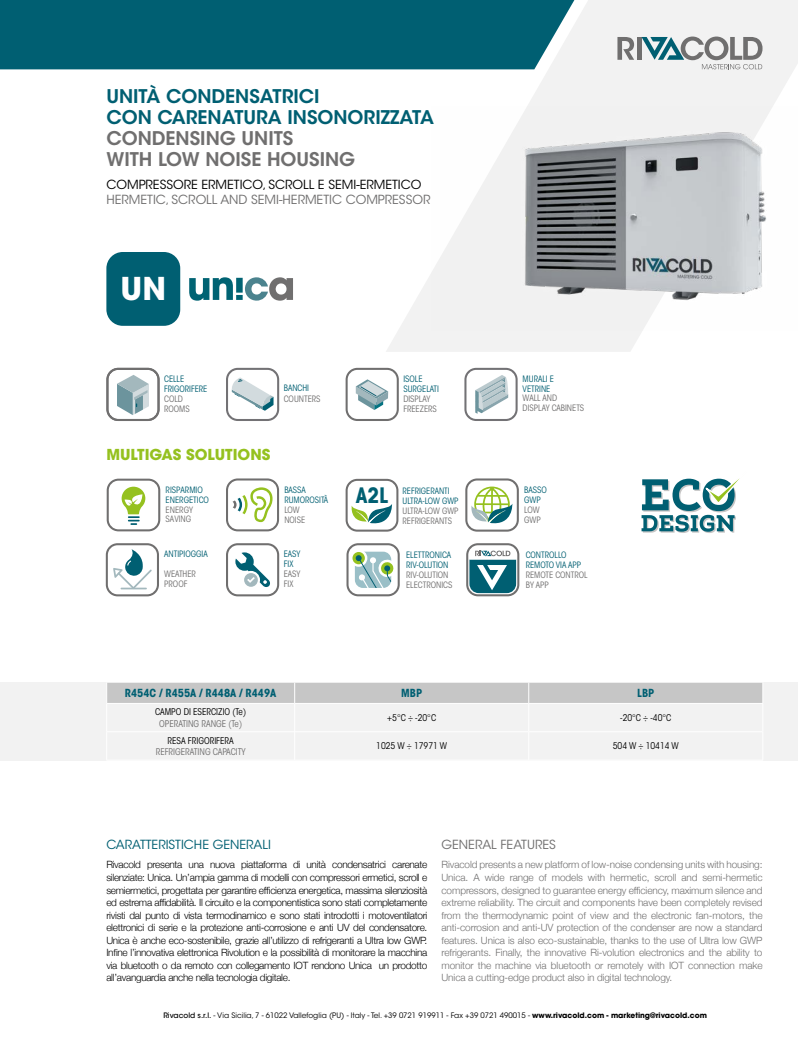
<style>
.page{position:relative;width:798px;height:1053px;background:#fff}
.page>*{position:absolute;margin:0;border:0;box-sizing:border-box;transform-origin:0 0}
.t1{font:700 31.25px "ITC Avant Garde Std";color:#fff}
.t2{font:700 condensed 21.12px "ITC Avant Garde Std";color:#005f72}
.t3{font:600 18.75px/21.2px "ITC Avant Garde Std";color:#005f72}
.t4{font:600 18.75px/21.2px "ITC Avant Garde Std";color:#706f6f}
.t5{font:700 15px "ITC Avant Garde Std";color:#95c11f}
.t6{font:12.5px "ITC Avant Garde Std";color:#706f6f}
.t7{font:12.5px "ITC Avant Garde Std";color:#000}
.t8{font:12.5px "ITC Avant Garde Std";color:#005f72}
.t9{font:700 condensed 11.12px "ITC Avant Garde Std";color:#005f72}
.t10{font:300 10px/12.5px "Helvetica Neue";letter-spacing:-.03em;color:#000;text-align:justify}
.t11{font:300 10px/12.5px "Helvetica Neue";letter-spacing:-.01em;color:#706f6f;text-align:justify}
.t12{font:condensed 9.25px "ITC Avant Garde Std";color:#000}
.t13{font:condensed 9.25px "ITC Avant Garde Std";color:#706f6f}
.t14{font:condensed 8.75px/10px "ITC Avant Garde Std";color:#005f72}
.t15{font:condensed 8.75px/10px "ITC Avant Garde Std";color:#706f6f}
.t16{font:condensed 8.62px/9.9px "ITC Avant Garde Std";color:#005f72}
.t17{font:condensed 8.62px/9.9px "ITC Avant Garde Std";color:#706f6f}
.t18{font:7.5px "ITC Avant Garde Std";color:#000}
.s1{font-weight:500}
.s2{font-weight:700}
</style>
<div class="page">
<svg style="left:385px;top:0;width:412px;height:352px;fill:#f2f2f2"></svg>
<svg style="left:617px;top:37px;width:17px;height:23px"></svg>
<div style="left:636px;top:37px;width:5px;height:23px;background:#706f6f"></div>
<svg style="left:641px;top:37px;width:121px;height:32px"></svg>
<div style="left:0;top:0;width:574px;height:69px;background:#005f72"></div>
<svg style="left:465px;top:478px;width:53px;height:53px"></svg>
<svg style="left:226px;top:543px;width:53px;height:53px"></svg>
<svg style="left:345px;top:479px;width:53px;height:52px"></svg>
<svg style="left:106px;top:543px;width:53px;height:53px"></svg>
<hr style="left:120px;top:587px;width:27px;height:2px;background:#a3b8bd">
<div style="left:106px;top:252px;width:74px;height:74px;background:#005f72;border-radius:16px"></div>
<svg style="left:106px;top:368px;width:53px;height:53px"></svg>
<svg style="left:345px;top:368px;width:53px;height:53px"></svg>
<svg style="left:226px;top:368px;width:53px;height:53px"></svg>
<svg style="left:464px;top:368px;width:53px;height:53px"></svg>
<svg style="left:466px;top:543px;width:53px;height:53px"></svg>
<svg style="left:107px;top:478px;width:53px;height:53px"></svg>
<svg style="left:226px;top:478px;width:53px;height:53px"></svg>
<svg style="left:346px;top:543px;width:53px;height:53px"></svg>
<div style="left:0;top:682px;width:797px;height:78px;background:#f2f2f2"></div>
<hr style="left:106px;top:759px;width:189px;height:1px;background:#fff">
<hr style="left:295px;top:759px;width:234px;height:1px;background:#fff">
<hr style="left:529px;top:759px;width:233px;height:1px;background:#fff">
<svg style="left:107px;top:683px;width:656px;height:49px"></svg>
<hr style="left:528px;top:703px;width:234px;height:1px;background:#fff">
<svg style="left:641px;top:478px;width:99px;height:55px"></svg>
<img style="left:431px;top:107px;width:366px;height:223px">
<svg style="left:189px;top:277px;width:104px;height:23px"></svg>
<h3 class="t3" style="left:106px;top:85px;width:329px">UNITÀ CONDENSATRICI<br>CON CARENATURA INSONORIZZATA</h3>
<h3 class="t4" style="left:106px;top:127px;width:250px">CONDENSING UNITS<br>WITH LOW NOISE HOUSING</h3>
<p class="t7" style="left:106px;top:177px;width:316px">COMPRESSORE ERMETICO, SCROLL E SEMI-ERMETICO</p>
<p class="t6" style="left:106px;top:192px;width:325px">HERMETIC, SCROLL AND SEMI-HERMETIC COMPRESSOR</p>
<h1 class="t1" style="left:120px;top:269px;width:47px">UN</h1>
<p class="t14" style="left:164px;top:374px;width:45px">CELLE<br>FRIGORIFERE</p>
<p class="t15" style="left:164px;top:394px;width:27px">COLD<br>ROOMS</p>
<p class="t14" style="left:284px;top:383px;width:27px">BANCHI</p>
<p class="t15" style="left:284px;top:394px;width:38px">COUNTERS</p>
<p class="t14" style="left:403px;top:374px;width:37px">ISOLE<br>SURGELATI</p>
<p class="t15" style="left:403px;top:394px;width:35px">DISPLAY<br>FREEZERS</p>
<h3 class="t5" style="left:106px;top:444px;width:165px">MULTIGAS SOLUTIONS</h3>
<p class="t16" style="left:165px;top:484px;width:45px">RISPARMIO<br>ENERGETICO</p>
<p class="t17" style="left:165px;top:504px;width:29px">ENERGY<br>SAVING</p>
<p class="t14" style="left:284px;top:485px;width:45px">BASSA<br>RUMOROSITÀ</p>
<p class="t15" style="left:284px;top:505px;width:22px">LOW<br>NOISE</p>
<h2 class="t2" style="left:355px;top:481px;width:34px">A2L</h2>
<p class="t14" style="left:402px;top:486px;width:57px">REFRIGERANTI<br>ULTRA-LOW GWP</p>
<p class="t15" style="left:402px;top:506px;width:57px">ULTRA-LOW GWP<br>REFRIGERANTS</p>
<p class="t14" style="left:164px;top:549px;width:45px">ANTIPIOGGIA</p>
<p class="t15" style="left:164px;top:569px;width:33px">WEATHER<br>PROOF</p>
<p class="t14" style="left:284px;top:549px;width:18px">EASY<br>FIX</p>
<p class="t15" style="left:284px;top:569px;width:18px">EASY<br>FIX</p>
<p class="t14" style="left:406px;top:550px;width:46px">ELETTRONICA<br>RIV-OLUTION</p>
<p class="t15" style="left:406px;top:570px;width:48px">RIV-OLUTION<br>ELECTRONICS</p>
<p class="t14" style="left:522px;top:373px;width:33px">MURALI E<br>VETRINE</p>
<p class="t15" style="left:522px;top:393px;width:63px">WALL AND<br>DISPLAY CABINETS</p>
<p class="t14" style="left:524px;top:484px;width:24px">BASSO<br>GWP</p>
<p class="t15" style="left:524px;top:504px;width:18px">LOW<br>GWP</p>
<p class="t14" style="left:525px;top:550px;width:57px">CONTROLLO<br>REMOTO VIA APP</p>
<p class="t15" style="left:525px;top:570px;width:63px">REMOTE CONTROL<br>BY APP</p>
<p class="t9" style="left:125px;top:685px;width:153px">R454C / R455A / R448A / R449A</p>
<p class="t9" style="left:401px;top:685px;width:22px">MBP</p>
<p class="t9" style="left:637px;top:685px;width:19px">LBP</p>
<p class="t12" style="left:155px;top:706px;width:92px">CAMPO DI ESERCIZIO (Te)</p>
<p class="t13" style="left:159px;top:717px;width:84px">OPERATING RANGE (Te)</p>
<p class="t12" style="left:387px;top:712px;width:50px">+5°C ÷ -20°C</p>
<p class="t12" style="left:620px;top:712px;width:53px">-20°C ÷ -40°C</p>
<p class="t12" style="left:167px;top:734px;width:68px">RESA FRIGORIFERA</p>
<p class="t13" style="left:156px;top:746px;width:91px">REFRIGERATING CAPACITY</p>
<p class="t12" style="left:376px;top:740px;width:72px">1025 W ÷ 17971 W</p>
<p class="t12" style="left:612px;top:740px;width:68px">504 W ÷ 10414 W</p>
<p class="t8" style="left:106px;top:836px;width:166px">CARATTERISTICHE GENERALI</p>
<p class="t6" style="left:441px;top:836px;width:116px">GENERAL FEATURES</p>
<p class="t10" style="left:106px;top:857px;width:322px">Rivacold presenta una nuova piattaforma di unità condensatrici carenate silenziate: Unica. Un’ampia gamma di modelli con compressori ermetici, scroll e semiermetici, progettata per garantire efficienza energetica, massima silenziosità ed estrema affidabilità. Il circuito e la componentistica sono stati completamente rivisti dal punto di vista termodinamico e sono stati introdotti i motoventilatori elettronici di serie e la protezione anti-corrosione e anti UV del condensatore.<br>Unica è anche eco-sostenibile, grazie all’utilizzo di refrigeranti a Ultra low GWP.<br>Infine l’innovativa elettronica Rivolution e la possibilità di monitorare la macchina via bluetooth o da remoto con collegamento IOT rendono Unica un prodotto all’avanguardia anche nella tecnologia digitale.</p>
<p class="t11" style="left:441px;top:857px;width:322px">Rivacold presents a new platform of low-noise condensing units with housing:<br>Unica. A wide range of models with hermetic, scroll and semi-hermetic compressors, designed to guarantee energy efficiency, maximum silence and extreme reliability. The circuit and components have been completely revised from the thermodynamic point of view and the electronic fan-motors, the anti-corrosion and anti-UV protection of the condenser are now a standard features. Unica is also eco-sustainable, thanks to the use of Ultra low GWP refrigerants. Finally, the innovative Ri-volution electronics and the ability to monitor the machine via bluetooth or remotely with IOT connection make Unica a cutting-edge product also in digital technology.</p>
<p class="t18" style="left:163px;top:1010px;width:545px"><span class="s1">Rivacold s.r.l.</span> - Via Sicilia, 7 - 61022 Vallefoglia (PU) - Italy - Tel. +39 0721 919911 - Fax +39 0721 490015 - <span class="s2">www.rivacold.com - marketing@rivacold.com</span></p>
</div>
